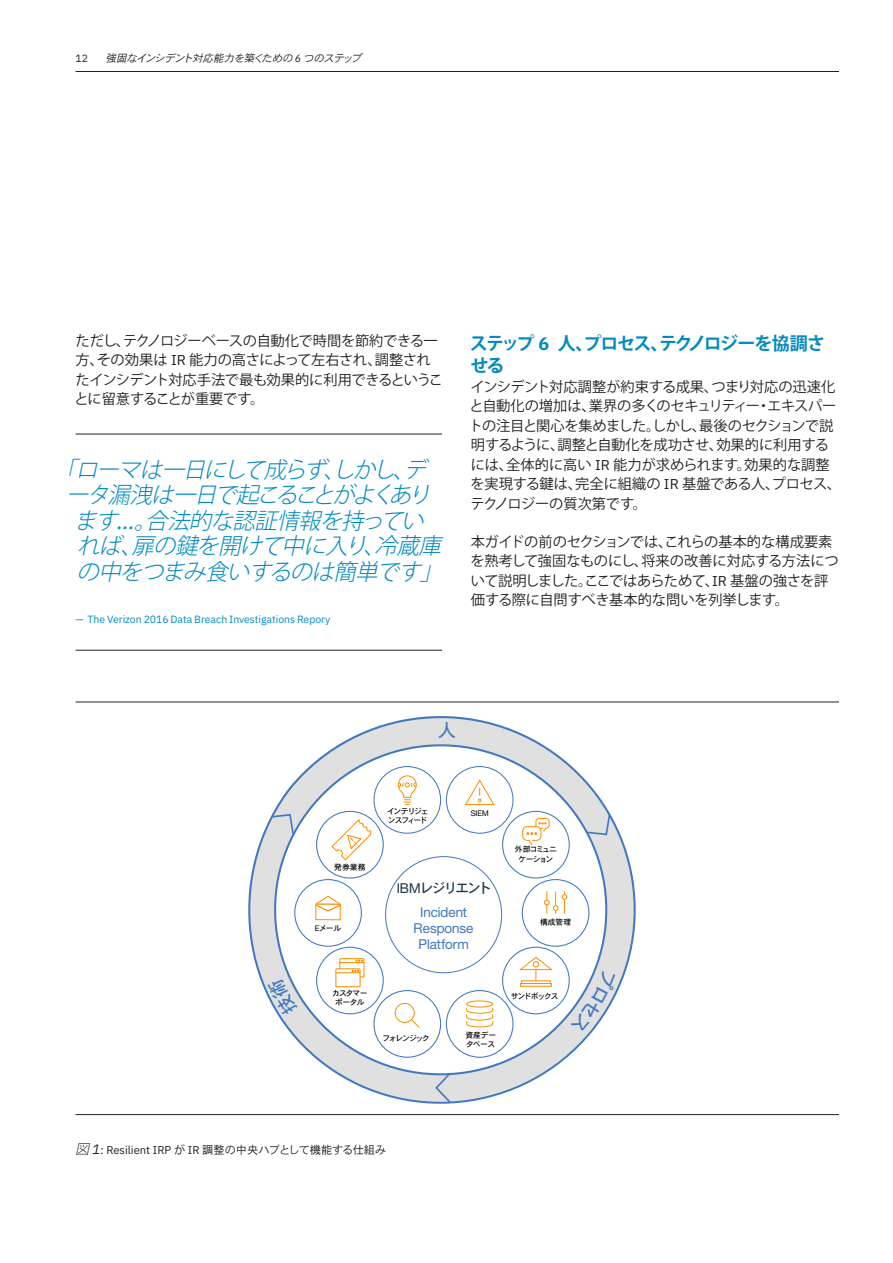
<style>
.page{position:relative;width:893px;height:1263px;background:#fff}
.page>*{position:absolute;margin:0;border:0;box-sizing:border-box;transform-origin:0 0}
._5a_body_quote__colo{font:italic 300 22.5px "Koz Go Pr 6 N";color:#008ac0}
.t1{font:18.45px "Heisei Kaku Go Std W5";color:#4178be}
._2C_body{font:700 18px/22.5px "Koz Go Pr 6 N";letter-spacing:-.09em;color:#008ac0}
._2C_body-2{font:14.25px/19.5px "Koz Go Pr 6 N";letter-spacing:-.02em;color:#231f20}
.t2{font:13.65px/16.4px "Helv Neue Romanfor IBM";color:#4178be;text-align:center}
.t3{font:13.65px "Heisei Kaku Go Std W5";letter-spacing:-.14em;color:#1d3649}
._2E_figure_caption{font:11.25px "Heisei Kaku Go Std W3";letter-spacing:-.02em;color:#231f20}
._5b_highlight_attrib{font:10.5px "IBM Plex Sans";letter-spacing:-.005em;color:#008ac0}
.t4{font:italic 10.5px "Heisei Kaku Go Std W3";color:#231f20}
.t5{font:10.5px "IBM Plex Sans";color:#231f20}
.t6{font:7.8px/9.3px "Heisei Kaku Go Std W5";letter-spacing:-.12em;color:#000;text-align:center}
.t7{font:7.8px/9.3px "Heisei Kaku Go Std W5";letter-spacing:-.165em;color:#000}
.t8{font:7.8px/9.3px "Heisei Kaku Go Std W5";letter-spacing:-.1em;color:#000;text-align:center}
.t9{font:7.8px/9.3px "Heisei Kaku Go Std W5";letter-spacing:-.04em;color:#000}
.t10{font:7.8px "Heisei Kaku Go Std W5";letter-spacing:-.14em;color:#000}
.t11{font:7.8px "Heisei Kaku Go Std W5";letter-spacing:-.15em;color:#000}
.t12{font:7.8px "Helv Neue Romanfor IBM";color:#000}
.s1{font-family:"IBM Plex Sans"}
.s2{font-family:"IBM Plex Sans";font-weight:400}
.s3{font-family:"Helv Neue Romanfor IBM"}
.s4{font-family:"Koz Go Pr 6 N";font-weight:300;font-style:italic;font-size:13.5px}
.s5{font-family:"IBM Plex Sans";font-style:italic;font-size:13.5px}
.s6{font-family:"Koz Go Pr 6 N"}
</style>
<div class="page">
<hr style="left:76px;top:71px;width:763px;height:1px;background:#231f20">
<hr style="left:76px;top:702px;width:763px;height:1px;background:#231f20">
<hr style="left:76px;top:1114px;width:763px;height:1px;background:#231f20">
<svg style="left:228px;top:716px;width:434px;height:400px"></svg>
<svg style="left:270px;top:813px;width:25px;height:23px"></svg>
<svg style="left:585px;top:812px;width:26px;height:24px"></svg>
<svg style="left:434px;top:1071px;width:19px;height:34px"></svg>
<svg style="left:397px;top:775px;width:20px;height:30px"></svg>
<div style="left:373px;top:766px;width:68px;height:68px;border:1px solid #4178be;border-radius:50%"></div>
<svg style="left:464px;top:779px;width:31px;height:26px"></svg>
<div style="left:446px;top:766px;width:67px;height:68px;border:1px solid #4178be;border-radius:50%"></div>
<svg style="left:335px;top:958px;width:30px;height:30px"></svg>
<div style="left:316px;top:947px;width:68px;height:67px;border:1px solid #4178be;border-radius:50%"></div>
<div style="left:316px;top:811px;width:68px;height:67px;border:1px solid #4178be;border-radius:50%"></div>
<div style="left:522px;top:826px;width:19px;height:15px;border:1px solid #fd8c00;border-radius:4px"></div>
<svg style="left:526px;top:817px;width:24px;height:18px"></svg>
<div style="left:502px;top:811px;width:68px;height:67px;border:1px solid #4178be;border-radius:50%"></div>
<svg style="left:544px;top:891px;width:23px;height:23px"></svg>
<div style="left:522px;top:879px;width:67px;height:68px;border:1px solid #4178be;border-radius:50%"></div>
<div style="left:521px;top:980px;width:30px;height:4px;border:1px solid #fd8c00"></div>
<svg style="left:518px;top:956px;width:36px;height:24px"></svg>
<div style="left:502px;top:947px;width:68px;height:67px;border:1px solid #4178be;border-radius:50%"></div>
<div style="left:466px;top:1000px;width:27px;height:7px;border:1px solid #fd8c00;border-radius:50%"></div>
<svg style="left:466px;top:1006px;width:28px;height:22px"></svg>
<div style="left:446px;top:990px;width:68px;height:68px;border:1px solid #4178be;border-radius:50%"></div>
<svg style="left:314px;top:895px;width:28px;height:26px"></svg>
<hr style="left:316px;top:903px;width:24px;height:2px;background:#fd8c00">
<div style="left:294px;top:879px;width:68px;height:68px;border:1px solid #4178be;border-radius:50%"></div>
<div style="left:395px;top:1003px;width:20px;height:20px;border:1px solid #fd8c00;border-radius:50%"></div>
<svg style="left:410px;top:1018px;width:11px;height:11px"></svg>
<div style="left:373px;top:990px;width:68px;height:68px;border:1px solid #4178be;border-radius:50%"></div>
<svg style="left:331px;top:818px;width:41px;height:43px"></svg>
<hr style="left:76px;top:434px;width:366px;height:1px;background:#231f20">
<hr style="left:76px;top:650px;width:366px;height:1px;background:#231f20">
<svg style="left:267px;top:977px;width:32px;height:40px"></svg>
<svg style="left:570px;top:969px;width:49px;height:64px"></svg>
<p class="t5" style="left:76px;top:50px;width:14px">12</p>
<p class="t4" style="left:106px;top:51px;width:260px">強固なインシデント対応能力を築くための <span class="s1">6</span> つのステップ</p>
<p class="_2C_body-2" style="left:74px;top:331px;width:370px">ただし、テクノロジーベースの自動化で時間を節約できる一方、その効果は <span class="s1">IR</span> 能力の高さによって左右され、調整されたインシデント対応手法で最も効果的に利用できるということに留意することが重要です。</p>
<p class="_2C_body" style="left:470px;top:332px;width:357px">ステップ <span class="s1">6</span> 人、プロセス、テクノロジーを協調させる</p>
<p class="_2C_body-2" style="left:469px;top:377px;width:374px">インシデント対応調整が約束する成果、つまり対応の迅速化と自動化の増加は、業界の多くのセキュリティー・エキスパートの注目と関心を集めました。しかし、最後のセクションで説明するように、調整と自動化を成功させ、効果的に利用するには、全体的に高い <span class="s1">IR</span> 能力が求められます。効果的な調整を実現する鍵は、完全に組織の <span class="s1">IR</span> 基盤である人、プロセス、テクノロジーの質次第です。</p>
<p class="_2C_body-2" style="left:470px;top:532px;width:370px">本ガイドの前のセクションでは、これらの基本的な構成要素を熟考して強固なものにし、将来の改善に対応する方法について説明しました。ここではあらためて、<span class="s1">IR</span> 基盤の強さを評価する際に自問すべき基本的な問いを列挙します。</p>
<p class="_5a_body_quote__colo" style="left:54px;top:457px;width:382px">「ローマは一日にして成らず、しかし、デ</p>
<p class="_5a_body_quote__colo" style="left:66px;top:482px;width:374px">ータ漏洩は一日で起こることがよくあり</p>
<p class="_5a_body_quote__colo" style="left:75px;top:508px;width:359px">ます<span class="s2">…</span> 。合法的な認証情報を持ってい</p>
<p class="_5a_body_quote__colo" style="left:77px;top:533px;width:374px">れば、扉の鍵を開けて中に入り、冷蔵庫</p>
<p class="_5a_body_quote__colo" style="left:77px;top:559px;width:375px">の中をつまみ食いするのは簡単です」</p>
<p class="_5b_highlight_attrib" style="left:76px;top:611px;width:256px">— The Verizon 2016 Data Breach Investigations Repory</p>
<p class="t1" style="left:438px;top:719px;width:20px">人</p>
<p class="t6" style="left:334px;top:862px;width:33px;rotate:1deg">発券業務</p>
<p class="t6" style="left:315px;top:924px;width:28px"><span class="s3">E</span>メール</p>
<p class="t6" style="left:332px;top:988px;width:37px">カスタマーポータル</p>
<p class="t7" style="left:387px;top:807px;width:43px">インテリジェンスフィード</p>
<p class="t12" style="left:471px;top:808px;width:20px">SIEM</p>
<p class="t3" style="left:397px;top:880px;width:96px"><span class="s3">IBM</span>レジリエント</p>
<p class="t2" style="left:414px;top:903px;width:62px">Incident<br>Response<br>Platform</p>
<p class="t8" style="left:515px;top:845px;width:44px">外部コミュニケーション</p>
<p class="t6" style="left:540px;top:918px;width:33px">構成管理</p>
<p class="t11" style="left:383px;top:1033px;width:49px">フォレンジック</p>
<p class="t9" style="left:465px;top:1031px;width:32px">資産データベース</p>
<p class="t10" style="left:511px;top:991px;width:49px">サンドボックス</p>
<p class="_2E_figure_caption" style="left:76px;top:1142px;width:312px"><span class="s4">図</span> <span class="s5">1</span><span class="s1">: Resilient IRP</span> <span class="s6">が</span> <span class="s1">IR</span> 調整の中央ハブとして機能する仕組み</p>
</div>
